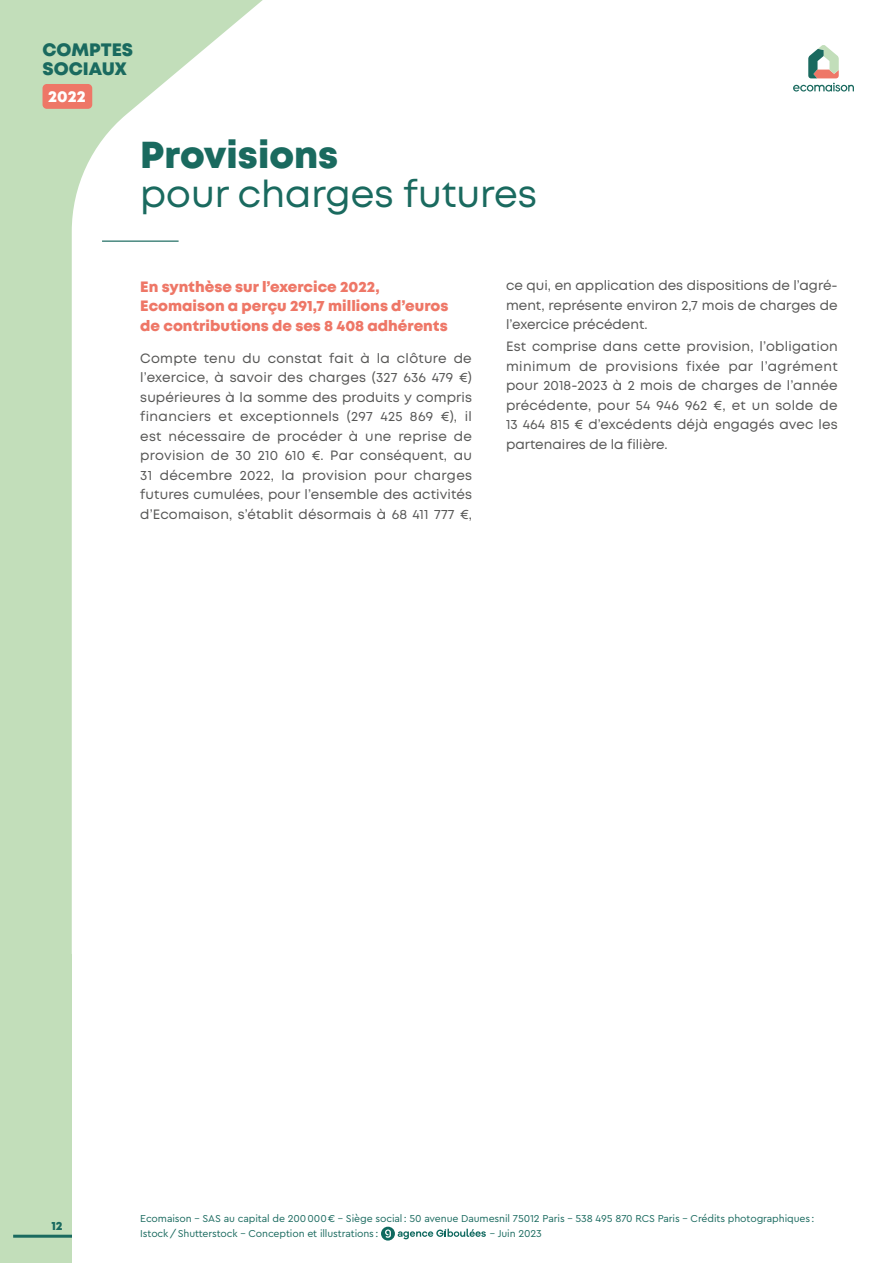
<style>
.page{position:relative;width:893px;height:1263px;background:#c2deba}
.page>*{position:absolute;margin:0;border:0;box-sizing:border-box;transform-origin:0 0}
.t1{font:37.5px "Mont";color:#1a6a5f}
.t2{font:800 37.5px "Mont";color:#1a6a5f}
.t3{font:800 18px/19.5px "Mont";color:#1a6a5f}
.t4{font:800 15.9px "Mont";color:#fff}
.t5{font:800 15px/19.5px "Mont";color:#ee7767}
.t6{font:13.5px/19.5px "Mont";color:#575756;text-align:justify}
.t7{font:800 12px "Mont";color:#1a6a5f}
.t8{font:10.5px/15px "Cera Pro";letter-spacing:-.01em;color:#1a6a5f}
</style>
<div class="page">
<div style="left:72px;top:0;width:821px;height:908px;background:#fff"></div>
<div style="left:43px;top:84px;width:49px;height:25px;background:#ee7767;border-radius:4px"></div>
<svg style="left:793px;top:45px;width:61px;height:47px;background:#d3dbd5"></svg>
<hr style="left:13px;top:1235px;width:62px;height:3px;background:#1a6a5f">
<div style="left:72px;top:908px;width:821px;height:355px;background:#fff"></div>
<hr style="left:102px;top:241px;width:77px;height:1px;background:#1a6a5f">
<svg style="left:381px;top:1227px;width:105px;height:13px"></svg>
<h2 class="t3" style="left:43px;top:40px;width:92px">COMPTES<br>SOCIAUX</h2>
<p class="t4" style="left:48px;top:86px;width:39px">2022</p>
<h1 class="t2" style="left:140px;top:130px;width:200px">Provisions</h1>
<h1 class="t1" style="left:140px;top:169px;width:398px">pour charges futures</h1>
<p class="t5" style="left:140px;top:277px;width:310px">En synthèse sur l’exercice 2022,<br>Ecomaison a perçu 291,7 millions d’euros de contributions de ses 8 408 adhérents</p>
<p class="t6" style="left:140px;top:348px;width:333px">Compte tenu du constat fait à la clôture de l’exercice, à savoir des charges (327 636 479 €) supérieures à la somme des produits y compris financiers et exceptionnels (297 425 869 €), il est nécessaire de procéder à une reprise de provision de 30 210 610 €. Par conséquent, au 31 décembre 2022, la provision pour charges futures cumulées, pour l’ensemble des activités d’Ecomaison, s’établit désormais à 68 411 777 €,</p>
<p class="t6" style="left:506px;top:276px;width:333px">ce qui, en application des dispositions de l’agré&shy;ment, représente environ 2,7 mois de charges de l’exercice précédent.</p>
<p class="t6" style="left:506px;top:337px;width:333px">Est comprise dans cette provision, l’obligation minimum de provisions fixée par l’agrément pour 2018-2023 à 2 mois de charges de l’année précédente, pour 54 946 962 €, et un solde de 13 464 815 € d’excédents déjà engagés avec les partenaires de la filière.</p>
<p class="t7" style="left:51px;top:1218px;width:13px">12</p>
<p class="t8" style="left:140px;top:1210px;width:675px">Ecomaison - SAS au capital de 200 000 € - Siège social : 50 avenue Daumesnil 75012 Paris - 538 495 870 RCS Paris - Crédits photographiques :<br>Istock / Shutterstock - Conception et illustrations :</p>
<p class="t8" style="left:490px;top:1225px;width:53px">- Juin 2023</p>
</div>
